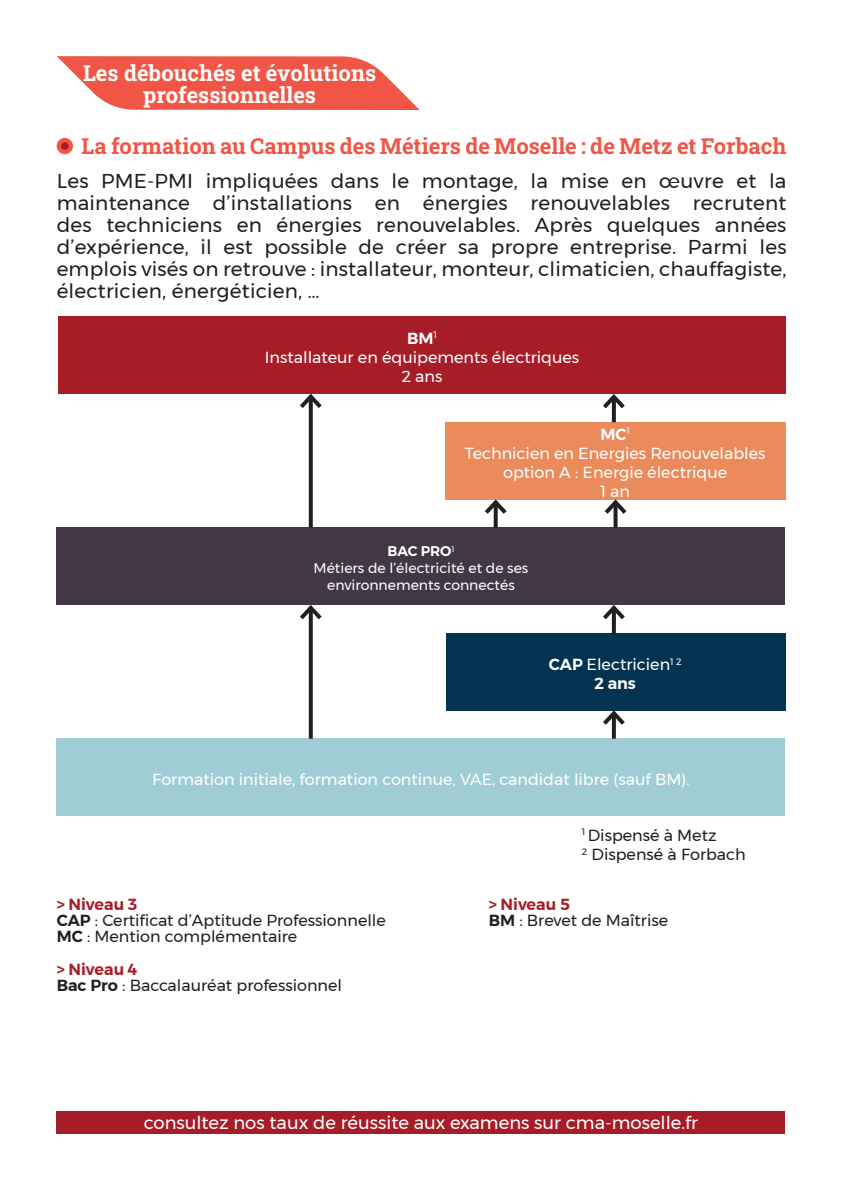
<style>
.page{position:relative;width:842px;height:1191px;background:#fff}
.page>*{position:absolute;margin:0;border:0;box-sizing:border-box;transform-origin:0 0}
.Points_de_puce{font:22px "Roboto Slab";color:#f05547}
.Points_de_puce-2{font:22px/22px "Roboto Slab";color:#fff;text-align:center}
.Points_de_puce-3{font:20px/22px "Montserrat";letter-spacing:.01em;color:#231f20;text-align:justify}
.Points_de_puce-4{font:18px "Montserrat";color:#fff}
.t1{font:16px/19.2px "Montserrat";color:#fff;text-align:center}
.Points_de_puce-5{font:16px "Montserrat";color:#231f20}
.Points_de_puce-6{font:600 16px "Montserrat";color:#a71d27}
.t2{font:600 16px "Montserrat";color:#fff}
.t3{font:14px "Montserrat";color:#fff}
.t4{font:600 14px "Montserrat";color:#fff}
.s1{font-weight:600}
</style>
<div class="page">
<svg style="left:57px;top:56px;width:363px;height:54px;background:#f26f62"></svg>
<svg style="left:57px;top:138px;width:16px;height:16px"></svg>
<div style="left:57px;top:738px;width:728px;height:78px;background:#a0ccd3"></div>
<svg style="left:612px;top:729px;width:4px;height:9px"></svg>
<svg style="left:599px;top:710px;width:30px;height:19px"></svg>
<div style="left:58px;top:316px;width:728px;height:77px;background:#a71d27"></div>
<div style="left:57px;top:528px;width:728px;height:77px;background:#423744"></div>
<div style="left:446px;top:633px;width:339px;height:77px;background:#033351"></div>
<div style="left:445px;top:422px;width:340px;height:77px;background:#eb8b5b"></div>
<svg style="left:612px;top:623px;width:4px;height:10px"></svg>
<svg style="left:603px;top:605px;width:22px;height:18px"></svg>
<svg style="left:309px;top:623px;width:4px;height:115px"></svg>
<svg style="left:300px;top:605px;width:22px;height:18px"></svg>
<svg style="left:613px;top:518px;width:4px;height:10px"></svg>
<svg style="left:600px;top:499px;width:31px;height:19px"></svg>
<svg style="left:612px;top:413px;width:4px;height:9px"></svg>
<svg style="left:599px;top:393px;width:30px;height:20px"></svg>
<svg style="left:309px;top:412px;width:4px;height:115px"></svg>
<svg style="left:296px;top:393px;width:30px;height:19px"></svg>
<svg style="left:494px;top:518px;width:4px;height:10px"></svg>
<svg style="left:481px;top:499px;width:30px;height:19px"></svg>
<div style="left:57px;top:1111px;width:728px;height:23px;background:#a71d27"></div>
<p class="Points_de_puce-2" style="left:83px;top:61px;width:295px">Les débouchés et évolutions professionnelles</p>
<p class="Points_de_puce" style="left:81px;top:131px;width:706px">La formation au Campus des Métiers de Moselle : de Metz et Forbach</p>
<p class="Points_de_puce-3" style="left:57px;top:170px;width:731px">Les PME-PMI impliquées dans le montage, la mise en œuvre et la maintenance d’installations en énergies renouvelables recrutent des techniciens en énergies renouvelables. Après quelques années d’expérience, il est possible de créer sa propre entreprise. Parmi les emplois visés on retrouve : installateur, monteur, climaticien, chauffagiste, électricien, énergéticien, …</p>
<p class="t2" style="left:407px;top:325px;width:31px">BM<sup>1</sup></p>
<p class="t1" style="left:265px;top:347px;width:316px">Installateur en équipements électriques</p>
<p class="t1" style="left:402px;top:366px;width:42px">2 ans</p>
<p class="t2" style="left:600px;top:421px;width:31px">MC<sup>1</sup></p>
<p class="t1" style="left:465px;top:443px;width:302px">Technicien en Energies Renouvelables option A : Energie électrique</p>
<p class="t1" style="left:600px;top:482px;width:31px">1 an</p>
<p class="t4" style="left:387px;top:540px;width:69px">BAC PRO<sup>1</sup></p>
<p class="t3" style="left:314px;top:557px;width:216px">Métiers de l’électricité et de ses</p>
<p class="t3" style="left:327px;top:574px;width:189px">environnements connectés</p>
<p class="t1" style="left:549px;top:654px;width:134px"><span class="s1">CAP</span> Electricien<sup>1</sup> <sup>2</sup></p>
<p class="t2" style="left:594px;top:671px;width:43px">2 ans</p>
<p class="t1" style="left:152px;top:769px;width:539px">Formation initiale, formation continue, VAE, candidat libre (sauf BM).</p>
<p class="Points_de_puce-5" style="left:582px;top:822px;width:136px"><sup>1</sup> Dispensé à Metz</p>
<p class="Points_de_puce-5" style="left:582px;top:842px;width:166px"><sup>2</sup> Dispensé à Forbach</p>
<p class="Points_de_puce-6" style="left:57px;top:892px;width:82px">&gt; Niveau 3</p>
<p class="Points_de_puce-6" style="left:489px;top:892px;width:83px">&gt; Niveau 5</p>
<p class="Points_de_puce-5" style="left:57px;top:908px;width:331px"><span class="s1">CAP</span> : Certificat d’Aptitude Professionnelle</p>
<p class="Points_de_puce-5" style="left:489px;top:908px;width:181px"><span class="s1">BM</span> : Brevet de Maîtrise</p>
<p class="Points_de_puce-5" style="left:57px;top:924px;width:242px"><span class="s1">MC</span> : Mention complémentaire</p>
<p class="Points_de_puce-6" style="left:57px;top:956px;width:82px">&gt; Niveau 4</p>
<p class="Points_de_puce-5" style="left:57px;top:972px;width:287px"><span class="s1">Bac Pro</span> : Baccalauréat professionnel</p>
<p class="Points_de_puce-4" style="left:144px;top:1108px;width:556px">consultez nos taux de réussite aux examens sur cma-moselle.fr</p>
</div>
